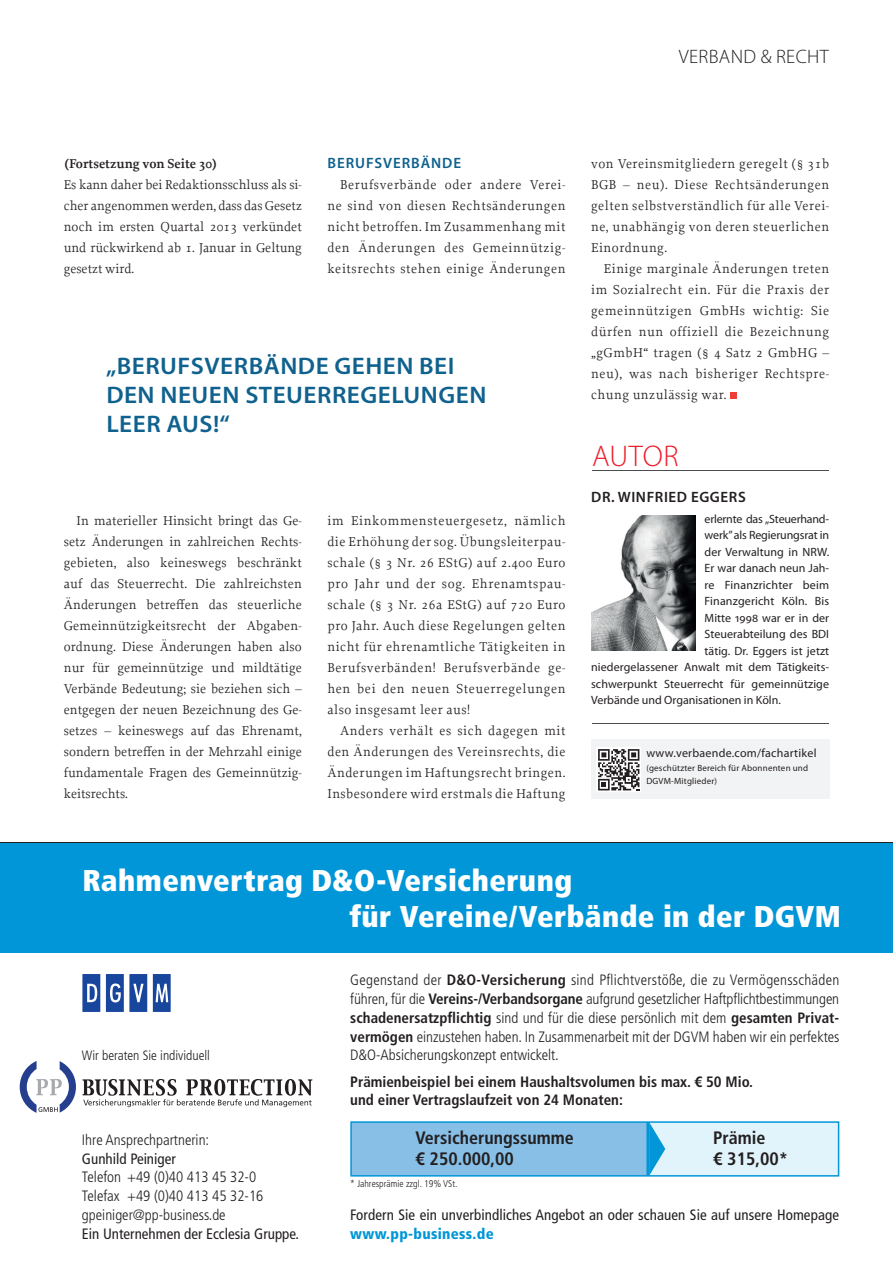
<style>
.page{position:relative;width:893px;height:1263px;background:#fff}
.page>*{position:absolute;margin:0;border:0;box-sizing:border-box;transform-origin:0 0}
.t1{font:900 condensed 30px/36px "Frutiger LT";letter-spacing:.01em;color:#fff}
.t2{font:300 30px "Myriad Pro";letter-spacing:.01em;color:#ee1b2a}
.t3{font:600 24px/28.8px "Myriad Pro";letter-spacing:.02em;color:#0f618e;scale:1.05 1}
.t4{font:300 19.5px "Myriad Pro";letter-spacing:.02em;color:#231f20}
.t5{font:700 condensed 18px/21px "Frutiger LT";color:#231f20}
.t6{font:300 condensed 15px/18.8px "Frutiger LT";color:#231f20}
.t7{font:condensed 15px "Frutiger LT";letter-spacing:.005em;color:#231f20}
.t8{font:700 condensed 15px/18.8px "Frutiger LT";color:#231f20}
.t9{font:900 condensed 15px "Frutiger LT";letter-spacing:.02em;color:#0196d7}
.t10{font:600 15px "Myriad Pro";letter-spacing:.04em;color:#231f20}
.t11{font:600 15px "Myriad Pro";letter-spacing:.06em;color:#0f618e}
.t12{font:13.5px/21px "Proforma";letter-spacing:.04em;color:#231f20;text-align:justify}
.t13{font:300 condensed 13.5px "Frutiger LT";color:#231f20}
.t14{font:600 13.5px "Proforma";color:#231f20}
.t15{font:12px "Myriad Pro";letter-spacing:.005em;color:#231f20}
.t16{font:12px "Myriad Pro";letter-spacing:-.015em;color:#231f20}
.t17{font:300 condensed 9.75px "Frutiger LT";color:#231f20}
.t18{font:9px/13.5px "Myriad Pro";letter-spacing:.02em;color:#231f20}
.s1{font-weight:700}
</style>
<div class="page">
<hr style="left:0;top:0;width:1px;height:1263px;background:#d6e9f7">
<div style="left:0;top:842px;width:893px;height:421px;background:#fff"></div>
<div style="left:0;top:842px;width:893px;height:110px;background:#0196d7"></div>
<svg style="left:82px;top:1079px;width:230px;height:28px"></svg>
<svg style="left:20px;top:1061px;width:56px;height:52px"></svg>
<svg style="left:153px;top:974px;width:18px;height:38px"></svg>
<svg style="left:106px;top:974px;width:41px;height:38px"></svg>
<svg style="left:82px;top:974px;width:18px;height:38px"></svg>
<div style="left:351px;top:1122px;width:296px;height:54px;background:#87bfe7"></div>
<div style="left:350px;top:1121px;width:298px;height:55px;border:2px solid #0196d7"></div>
<div style="left:649px;top:1122px;width:190px;height:54px;background:#e1f4fc"></div>
<div style="left:648px;top:1121px;width:191px;height:55px;border:2px solid #0196d7"></div>
<svg style="left:649px;top:1122px;width:16px;height:54px"></svg>
<hr style="left:0;top:842px;width:893px;height:1px;background:#231f20">
<div style="left:730px;top:393px;width:7px;height:6px;background:#ee3e37"></div>
<hr style="left:592px;top:470px;width:236px;height:1px;background:#4b4c4d">
<img style="left:591px;top:515px;width:104px;height:135px">
<hr style="left:592px;top:723px;width:236px;height:1px;background:#4b4c4d">
<div style="left:591px;top:740px;width:238px;height:59px;background:#f2f3f4"></div>
<svg style="left:596px;top:747px;width:45px;height:45px"></svg>
<svg style="left:598px;top:749px;width:41px;height:41px"></svg>
<h3 class="t4" style="left:679px;top:49px;width:152px">VERBAND &amp; RECHT</h3>
<p class="t14" style="left:65px;top:158px;width:153px">(Fortsetzung von Seite 30)</p>
<p class="t12" style="left:64px;top:175px;width:240px">Es kann daher bei Redaktionsschluss als si&shy;cher angenommen werden, dass das Gesetz noch im ersten Quartal 2013 verkündet und rückwirkend ab 1. Januar in Geltung gesetzt wird.</p>
<p class="t11" style="left:328px;top:157px;width:135px">BERUFSVERBÄNDE</p>
<p class="t12" style="left:327px;top:175px;width:240px;text-indent:13px">Berufsverbände oder andere Verei&shy;ne sind von diesen Rechtsänderungen nicht betroffen. Im Zusammenhang mit den Änderungen des Gemeinnützig&shy;keitsrechts stehen einige Änderungen</p>
<h2 class="t3" style="left:106px;top:354px;width:364px">„BERUFSVERBÄNDE GEHEN BEI<br>DEN NEUEN STEUERREGELUNGEN<br>LEER AUS!“</h2>
<p class="t12" style="left:64px;top:511px;width:240px;text-indent:13px">In materieller Hinsicht bringt das Ge&shy;setz Änderungen in zahlreichen Rechts&shy;gebieten, also keineswegs beschränkt auf das Steuerrecht. Die zahlreichsten Änderungen betreffen das steuerliche Gemeinnützigkeitsrecht der Abgaben&shy;ordnung. Diese Änderungen haben also nur für gemeinnützige und mildtätige Verbände Bedeutung; sie beziehen sich – entgegen der neuen Bezeichnung des Ge&shy;setzes – keineswegs auf das Ehrenamt, sondern betreffen in der Mehrzahl einige fundamentale Fragen des Gemeinnützig&shy;keitsrechts.</p>
<p class="t12" style="left:327px;top:511px;width:240px">im Einkommensteuergesetz, nämlich die Erhöhung der sog. Übungsleiterpau&shy;schale (§ 3 Nr. 26 EStG) auf 2.400 Euro pro Jahr und der sog. Ehrenamtspau&shy;schale (§ 3 Nr. 26a EStG) auf 720 Euro pro Jahr. Auch diese Regelungen gelten nicht für ehrenamtliche Tätigkeiten in Berufsverbänden! Berufsverbände ge&shy;hen bei den neuen Steuerregelungen also insgesamt leer aus!</p>
<p class="t12" style="left:327px;top:721px;width:240px;text-indent:13px">Anders verhält es sich dagegen mit den Änderungen des Vereinsrechts, die Änderungen im Haftungsrecht bringen.<br>Insbesondere wird erstmals die Haftung</p>
<p class="t12" style="left:591px;top:154px;width:240px">von Vereinsmitgliedern geregelt (§ 31b BGB – neu). Diese Rechtsänderungen gelten selbstverständlich für alle Verei&shy;ne, unabhängig von deren steuerlichen Einordnung.</p>
<p class="t12" style="left:591px;top:259px;width:240px;text-indent:13px">Einige marginale Änderungen treten im Sozialrecht ein. Für die Praxis der gemeinnützigen GmbHs wichtig: Sie dürfen nun offiziell die Bezeichnung „gGmbH“ tragen (§ 4 Satz 2 GmbHG – neu), was nach bisheriger Rechtspre&shy;chung unzulässig war.</p>
<h1 class="t2" style="left:592px;top:445px;width:88px">AUTOR</h1>
<p class="t10" style="left:591px;top:491px;width:156px">DR. WINFRIED EGGERS</p>
<p class="t16" style="left:705px;top:514px;width:126px">erlernte das „Steuerhand-</p>
<p class="t15" style="left:705px;top:531px;width:126px">werk” als Regierungsrat in</p>
<p class="t15" style="left:705px;top:547px;width:126px">der Verwaltung in NRW.</p>
<p class="t15" style="left:705px;top:564px;width:126px">Er war danach neun Jah-</p>
<p class="t15" style="left:705px;top:580px;width:126px">re Finanzrichter beim</p>
<p class="t15" style="left:705px;top:597px;width:126px">Finanzgericht Köln. Bis</p>
<p class="t15" style="left:705px;top:613px;width:126px">Mitte 1998 war er in der</p>
<p class="t15" style="left:705px;top:630px;width:126px">Steuerabteilung des BDI</p>
<p class="t15" style="left:705px;top:646px;width:126px">tätig. Dr. Eggers ist jetzt</p>
<p class="t15" style="left:591px;top:663px;width:240px">niedergelassener Anwalt mit dem Tätigkeits-</p>
<p class="t15" style="left:591px;top:679px;width:240px">schwerpunkt Steuerrecht für gemeinnützige</p>
<p class="t15" style="left:591px;top:696px;width:191px">Verbände und Organisationen in Köln.</p>
<p class="t15" style="left:646px;top:749px;width:172px">www.verbaende.com/fachartikel</p>
<p class="t18" style="left:646px;top:762px;width:163px">(geschützter Bereich für Abonnenten und<br>DGVM-Mitglieder)</p>
<h1 class="t1" style="left:349px;top:865px;width:493px;text-indent:-267px">Rahmenvertrag D&amp;O-Versicherung<br>für Vereine/Verbände in der DGVM</h1>
<p class="t13" style="left:82px;top:1050px;width:130px">Wir beraten Sie individuell</p>
<p class="t6" style="left:82px;top:1131px;width:129px">Ihre Ansprechpartnerin:</p>
<p class="t7" style="left:82px;top:1152px;width:95px">Gunhild Peiniger</p>
<p class="t6" style="left:82px;top:1169px;width:183px">Telefon +49 (0)40 413 45 32-0<br>Telefax +49 (0)40 413 45 32-16 gpeiniger@pp-business.de</p>
<p class="t7" style="left:82px;top:1227px;width:219px">Ein Unternehmen der Ecclesia Gruppe.</p>
<p class="t6" style="left:350px;top:972px;width:491px;text-align:justify">Gegenstand der <span class="s1">D&amp;O-Versicherung</span> sind Pflichtverstöße, die zu Vermögensschäden führen, für die <span class="s1">Vereins-/Verbandsorgane</span> aufgrund gesetzlicher Haftpflichtbestimmungen <span class="s1">schadenersatzpflichtig</span> sind und für die diese persönlich mit dem <span class="s1">gesamten Privat&shy;vermögen</span> einzustehen haben. In Zusammenarbeit mit der DGVM haben wir ein perfektes D&amp;O-Absicherungskonzept entwickelt.</p>
<p class="t8" style="left:350px;top:1073px;width:404px">Prämienbeispiel bei einem Haushaltsvolumen bis max. € 50 Mio. und einer Vertragslaufzeit von 24 Monaten:</p>
<h3 class="t5" style="left:416px;top:1129px;width:160px">Versicherungssumme € 250.000,00</h3>
<h3 class="t5" style="left:713px;top:1129px;width:76px">Prämie<br>€ 315,00*</h3>
<p class="t17" style="left:350px;top:1180px;width:109px">* Jahresprämie zzgl. 19% VSt.</p>
<p class="t7" style="left:350px;top:1209px;width:490px">Fordern Sie ein unverbindliches Angebot an oder schauen Sie auf unsere Homepage</p>
<p class="t9" style="left:350px;top:1225px;width:145px">www.pp-business.de</p>
</div>
